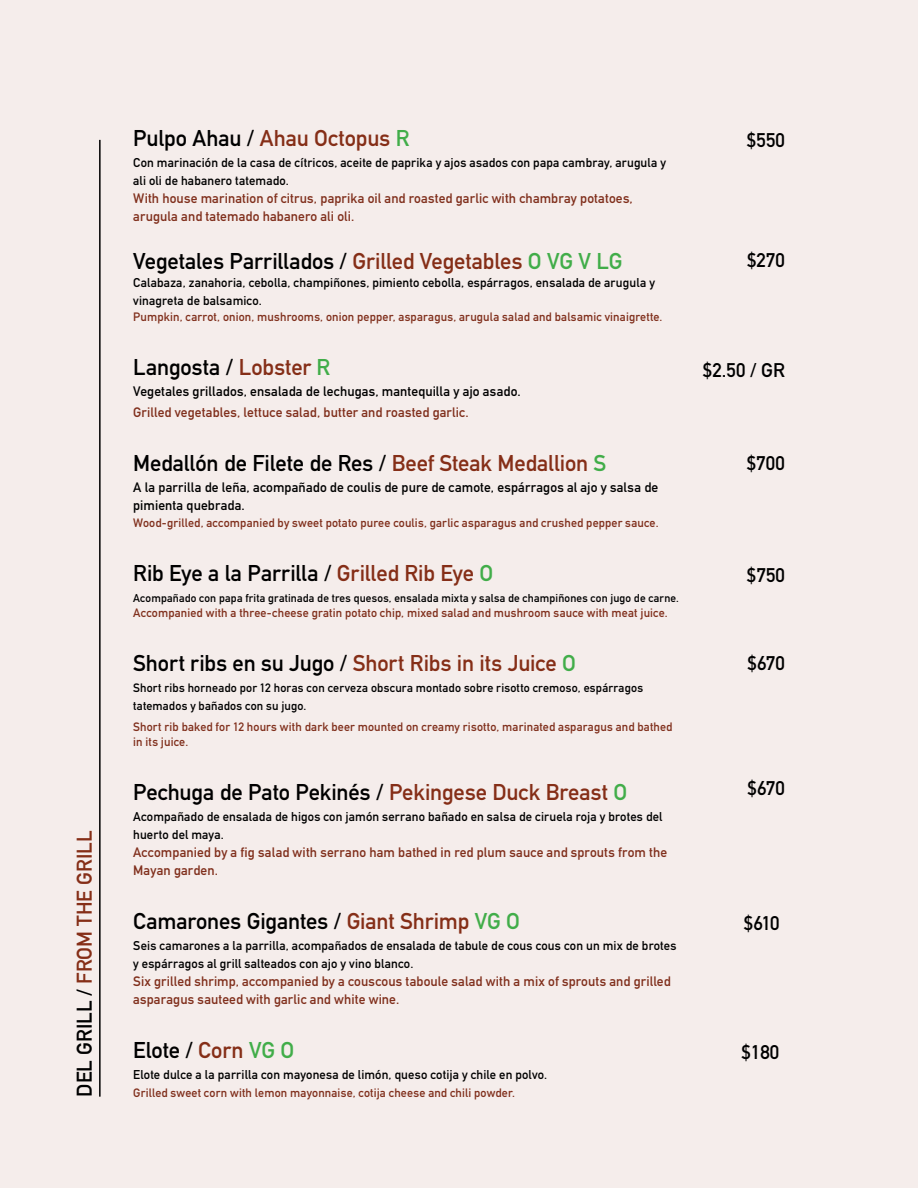
<style>
.page{position:relative;width:918px;height:1188px;background:#f5edeb}
.page>*{position:absolute;margin:0;border:0;box-sizing:border-box;transform-origin:0 0}
.t1{font:700 22.5px "DIN Alternate";letter-spacing:-.005em;color:#000}
.t2{font:700 22.5px "DIN Alternate";letter-spacing:-.005em;color:#852e17}
.t3{font:700 21px "DIN Alternate";color:#852e17}
.t4{font:700 19.5px "DIN Alternate";letter-spacing:.01em;color:#000}
.t5{font:700 13.5px/18px "DIN Alternate";letter-spacing:.01em;color:#802f1c}
.t6{font:700 13.5px/18px "DIN Alternate";letter-spacing:.01em;color:#000}
.t7{font:700 12.6px/18px "DIN Alternate";letter-spacing:.015em;color:#000}
.t8{font:700 12px/15px "DIN Alternate";letter-spacing:.015em;color:#802f1c}
.t9{font:700 12px/18px "DIN Alternate";letter-spacing:.015em;color:#000}
.t10{font:700 11.25px "DIN Alternate";letter-spacing:.015em;color:#000}
.s1{color:#000}
.s2{color:#41ad49}
.s3{color:#852e17}
</style>
<div class="page">
<hr style="left:99px;top:140px;width:2px;height:957px;background:#000">
<h2 class="t3" style="left:75px;top:1097px;width:268px;rotate:-90deg"><span class="s1">DEL GRILL /</span> FROM THE GRILL</h2>
<h1 class="t2" style="left:133px;top:128px;width:278px"><span class="s1">Pulpo Ahau /</span> Ahau Octopus <span class="s2">R</span></h1>
<p class="t7" style="left:133px;top:154px;width:534px">Con marinación de la casa de cítricos, aceite de paprika y ajos asados con papa cambray, arugula y ali oli de habanero tatemado.</p>
<p class="t5" style="left:133px;top:190px;width:501px">With house marination of citrus, paprika oil and roasted garlic with chambray potatoes, arugula and tatemado habanero ali oli.</p>
<h1 class="t1" style="left:133px;top:251px;width:491px">Vegetales Parrillados / <span class="s3">Grilled Vegetables</span> <span class="s2">O VG V LG</span></h1>
<p class="t7" style="left:133px;top:274px;width:523px">Calabaza, zanahoria, cebolla, champiñones, pimiento cebolla, espárragos, ensalada de arugula y vinagreta de balsamico.</p>
<p class="t8" style="left:133px;top:310px;width:531px">Pumpkin, carrot, onion, mushrooms, onion pepper, asparagus, arugula salad and balsamic vinaigrette.</p>
<h1 class="t1" style="left:133px;top:357px;width:199px">Langosta / <span class="s3">Lobster</span> <span class="s2">R</span></h1>
<p class="t6" style="left:133px;top:383px;width:389px">Vegetales grillados, ensalada de lechugas, mantequilla y ajo asado.</p>
<p class="t5" style="left:133px;top:404px;width:337px">Grilled vegetables, lettuce salad, butter and roasted garlic.</p>
<h1 class="t1" style="left:133px;top:453px;width:475px">Medallón de Filete de Res / <span class="s3">Beef Steak Medallion</span> <span class="s2">S</span></h1>
<p class="t6" style="left:133px;top:479px;width:527px">A la parrilla de leña, acompañado de coulis de pure de camote, espárragos al ajo y salsa de pimienta quebrada.</p>
<p class="t8" style="left:133px;top:516px;width:527px">Wood-grilled, accompanied by sweet potato puree coulis, garlic asparagus and crushed pepper sauce.</p>
<h1 class="t1" style="left:133px;top:563px;width:361px">Rib Eye a la Parrilla / <span class="s3">Grilled Rib Eye</span> <span class="s2">O</span></h1>
<p class="t10" style="left:133px;top:593px;width:547px">Acompañado con papa frita gratinada de tres quesos, ensalada mixta y salsa de champiñones con jugo de carne.</p>
<p class="t8" style="left:133px;top:606px;width:536px">Accompanied with a three-cheese gratin potato chip, mixed salad and mushroom sauce with meat juice.</p>
<h1 class="t2" style="left:133px;top:653px;width:444px"><span class="s1">Short ribs en su Jugo /</span> Short Ribs in its Juice <span class="s2">O</span></h1>
<p class="t9" style="left:133px;top:679px;width:511px">Short ribs horneado por 12 horas con cerveza obscura montado sobre risotto cremoso, espárragos tatemados y bañados con su jugo.</p>
<p class="t8" style="left:133px;top:720px;width:541px">Short rib baked for 12 hours with dark beer mounted on creamy risotto, marinated asparagus and bathed in its juice.</p>
<h1 class="t1" style="left:133px;top:782px;width:495px">Pechuga de Pato Pekinés / <span class="s3">Pekingese Duck Breast</span> <span class="s2">O</span></h1>
<p class="t7" style="left:133px;top:808px;width:531px">Acompañado de ensalada de higos con jamón serrano bañado en salsa de ciruela roja y brotes del huerto del maya.</p>
<p class="t5" style="left:133px;top:844px;width:536px">Accompanied by a fig salad with serrano ham bathed in red plum sauce and sprouts from the<br>Mayan garden.</p>
<h1 class="t1" style="left:133px;top:911px;width:388px">Camarones Gigantes / <span class="s3">Giant Shrimp</span> <span class="s2">VG O</span></h1>
<p class="t7" style="left:133px;top:937px;width:545px">Seis camarones a la parrilla, acompañados de ensalada de tabule de cous cous con un mix de brotes y espárragos al grill salteados con ajo y vino blanco.</p>
<p class="t5" style="left:133px;top:973px;width:539px">Six grilled shrimp, accompanied by a couscous taboule salad with a mix of sprouts and grilled asparagus sauteed with garlic and white wine.</p>
<h1 class="t1" style="left:133px;top:1040px;width:163px">Elote / <span class="s3">Corn</span> <span class="s2">VG O</span></h1>
<p class="t7" style="left:133px;top:1066px;width:416px">Elote dulce a la parrilla con mayonesa de limón, queso cotija y chile en polvo.</p>
<p class="t8" style="left:133px;top:1086px;width:383px">Grilled sweet corn with lemon mayonnaise, cotija cheese and chili powder.</p>
<h3 class="t4" style="left:747px;top:131px;width:40px">$550</h3>
<h3 class="t4" style="left:747px;top:251px;width:39px">$270</h3>
<h3 class="t4" style="left:703px;top:362px;width:84px">$2.50 / GR</h3>
<h3 class="t4" style="left:747px;top:455px;width:40px">$700</h3>
<h3 class="t4" style="left:747px;top:567px;width:39px">$750</h3>
<h3 class="t4" style="left:748px;top:655px;width:39px">$670</h3>
<h3 class="t4" style="left:748px;top:780px;width:39px">$670</h3>
<h3 class="t4" style="left:744px;top:914px;width:37px">$610</h3>
<h3 class="t4" style="left:742px;top:1044px;width:39px">$180</h3>
</div>
